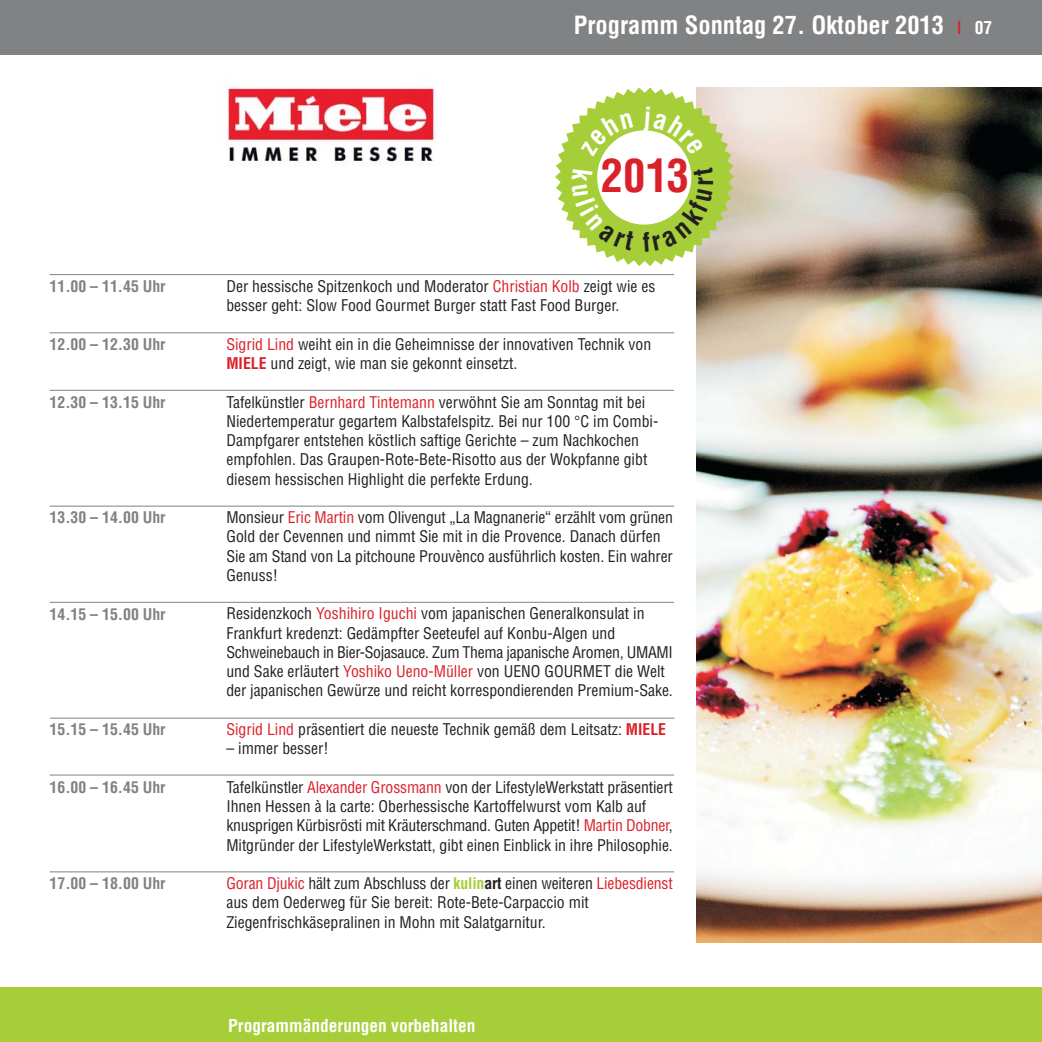
<style>
.page{position:relative;width:1042px;height:1042px;background:#fff}
.page>*{position:absolute;margin:0;border:0;box-sizing:border-box;transform-origin:0 0}
.t1{font:700 condensed 44.8px "Helvetica";color:#da2028}
.t2{font:700 condensed 24.5px "Helvetica";color:#fff}
.t3{font:700 condensed 17.32px "Helvetica";color:#fff}
.t4{font:condensed 15.75px/19.2px "Helvetica";color:#231f20}
.t5{font:700 condensed 15.75px "Helvetica";color:#808284}
.s1{font-size:17.5px;color:#da2028}
.s2{font-size:17.5px}
.s3{color:#da2028}
.s4{font-weight:700;color:#da2028}
.s5{font-weight:700;color:#a6ce38}
.s6{font-weight:700}
</style>
<div class="page">
<div style="left:0;top:0;width:1042px;height:55px;background:#808284"></div>
<img style="left:696px;top:88px;width:346px;height:854px">
<div style="left:0;top:987px;width:1042px;height:55px;background:#a6ce38"></div>
<hr style="left:50px;top:274px;width:624px;height:1px;background:#808284">
<hr style="left:50px;top:718px;width:624px;height:1px;background:#808284">
<hr style="left:50px;top:774px;width:624px;height:1px;background:#808284">
<hr style="left:50px;top:871px;width:624px;height:1px;background:#808284">
<img style="left:219px;top:85px;width:217px;height:78px">
<hr style="left:50px;top:390px;width:624px;height:1px;background:#808284">
<hr style="left:50px;top:332px;width:624px;height:1px;background:#808284">
<hr style="left:50px;top:602px;width:624px;height:1px;background:#808284">
<hr style="left:50px;top:506px;width:624px;height:1px;background:#808284">
<svg style="left:555px;top:88px;width:179px;height:178px"></svg>
<p class="t5" style="left:50px;top:281px;width:117px">11.00 – 11.45 Uhr</p>
<p class="t5" style="left:50px;top:338px;width:117px">12.00 – 12.30 Uhr</p>
<p class="t5" style="left:50px;top:396px;width:117px">12.30 – 13.15 Uhr</p>
<p class="t5" style="left:50px;top:512px;width:117px">13.30 – 14.00 Uhr</p>
<p class="t5" style="left:50px;top:608px;width:117px">14.15 – 15.00 Uhr</p>
<p class="t5" style="left:50px;top:723px;width:117px">15.15 – 15.45 Uhr</p>
<p class="t5" style="left:50px;top:781px;width:117px">16.00 – 16.45 Uhr</p>
<p class="t5" style="left:50px;top:877px;width:117px">17.00 – 18.00 Uhr</p>
<h2 class="t2" style="left:574px;top:15px;width:420px">Programm Sonntag 27. Oktober 2013 <span class="s1">|</span> <span class="s2">07</span></h2>
<h1 class="t1" style="left:601px;top:158px;width:90px">2013</h1>
<p class="t4" style="left:226px;top:278px;width:431px">Der hessische Spitzenkoch und Moderator <span class="s3">Christian Kolb</span> zeigt wie es besser geht: Slow Food Gourmet Burger statt Fast Food Burger.</p>
<p class="t4" style="left:226px;top:336px;width:426px"><span class="s3">Sigrid Lind</span> weiht ein in die Geheimnisse der innovativen Technik von<br><span class="s4">MIELE</span> und zeigt, wie man sie gekonnt einsetzt.</p>
<p class="t4" style="left:226px;top:394px;width:433px">Tafelkünstler <span class="s3">Bernhard Tintemann</span> verwöhnt Sie am Sonntag mit bei Niedertemperatur gegartem Kalbstafelspitz. Bei nur 100 C im Combi-Dampfgarer entstehen köstlich saftige Gerichte – zum Nachkochen empfohlen. Das Graupen-Rote-Bete-Risotto aus der Wokpfanne gibt diesem hessischen Highlight die perfekte Erdung.</p>
<p class="t4" style="left:226px;top:509px;width:448px">Monsieur <span class="s3">Eric Martin</span> vom Olivengut „La Magnanerie“ erzählt vom grünen Gold der Cevennen und nimmt Sie mit in die Provence. Danach dürfen Sie am Stand von La pitchoune Prouvènco ausführlich kosten. Ein wahrer Genuss!</p>
<p class="t4" style="left:226px;top:605px;width:448px">Residenzkoch <span class="s3">Yoshihiro Iguchi</span> vom japanischen Generalkonsulat in Frankfurt kredenzt: Gedämpfter Seeteufel auf Konbu-Algen und Schweinebauch in Bier-Sojasauce. Zum Thema japanische Aromen, UMAMI und Sake erläutert <span class="s3">Yoshiko Ueno-Müller</span> von UENO GOURMET die Welt der japanischen Gewürze und reicht korrespondierenden Premium-Sake.</p>
<p class="t4" style="left:226px;top:721px;width:441px"><span class="s3">Sigrid Lind</span> präsentiert die neueste Technik gemäß dem Leitsatz: <span class="s4">MIELE</span></p>
<p class="t4" style="left:226px;top:740px;width:104px">– immer besser!</p>
<p class="t4" style="left:226px;top:779px;width:448px">Tafelkünstler <span class="s3">Alexander Grossmann</span> von der LifestyleWerkstatt präsentiert Ihnen Hessen à la carte: Oberhessische Kartoffelwurst vom Kalb auf knusprigen Kürbisrösti mit Kräuterschmand. Guten Appetit! <span class="s3">Martin Dobner</span>, Mitgründer der LifestyleWerkstatt, gibt einen Einblick in ihre Philosophie.</p>
<p class="t4" style="left:226px;top:875px;width:448px"><span class="s3">Goran Djukic</span> hält zum Abschluss der <span class="s5">kulin</span><span class="s6">art</span> einen weiteren <span class="s3">Liebesdienst </span>aus dem Oederweg für Sie bereit: Rote-Bete-Carpaccio mit<br>Ziegenfrischkäsepralinen in Mohn mit Salatgarnitur.</p>
<p class="t3" style="left:228px;top:1019px;width:249px">Programmänderungen vorbehalten</p>
</div>
